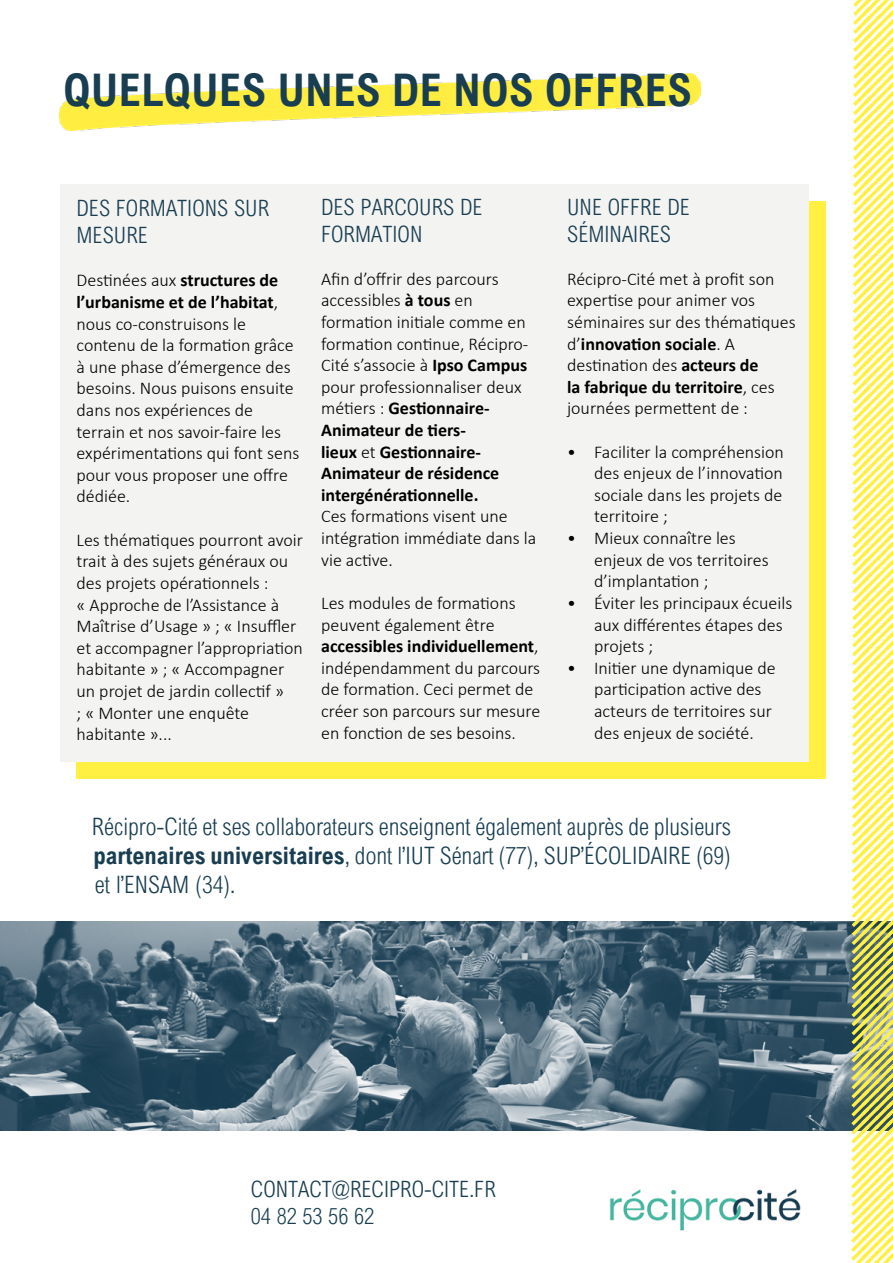
<style>
.page{position:relative;width:893px;height:1263px;background:#fff}
.page>*{position:absolute;margin:0;border:0;box-sizing:border-box;transform-origin:0 0}
.t1{font:700 45px "Arial Nova Cond";color:#193e51}
.t2{font:300 24px/28.8px "Arial Nova Cond";color:#193e51;text-align:justify}
.t3{font:300 22.5px/27px "Arial Nova Cond";color:#193e51}
.t4{font:300 18px/21.6px "Calibri";color:#000}
.s1{font-weight:700}
</style>
<div class="page">
<img style="left:0;top:922px;width:847px;height:208px">
<svg style="left:847px;top:0;width:46px;height:1263px"></svg>
<img style="left:609px;top:1189px;width:192px;height:42px">
<img style="left:60px;top:74px;width:641px;height:57px">
<div style="left:77px;top:201px;width:749px;height:577px;background:#fff042"></div>
<div style="left:60px;top:184px;width:749px;height:577px;background:#f3f3f2"></div>
<h1 class="t1" style="left:63px;top:62px;width:630px">QUELQUES UNES DE NOS OFFRES</h1>
<p class="t3" style="left:77px;top:194px;width:194px">DES FORMATIONS SUR<br>MESURE</p>
<p class="t4" style="left:77px;top:269px;width:224px">Destinées aux <span class="s1">structures de l’urbanisme et de l’habitat</span>, nous co-construisons le contenu de la formation grâce à une phase d’émergence des besoins. Nous puisons ensuite dans nos expériences de terrain et nos savoir-faire les expérimentations qui font sens pour vous proposer une offre dédiée.</p>
<p class="t4" style="left:77px;top:529px;width:228px">Les thématiques pourront avoir trait à des sujets généraux ou des projets opérationnels :<br>« Approche de l’Assistance à<br>Maîtrise d’Usage » ; « Insuffler et accompagner l’appropriation habitante » ; « Accompagner un projet de jardin collectif »<br>; « Monter une enquête habitante »...</p>
<p class="t3" style="left:321px;top:193px;width:163px">DES PARCOURS DE<br>FORMATION</p>
<p class="t4" style="left:321px;top:268px;width:209px">Afin d’offrir des parcours accessibles <span class="s1">à tous</span> en formation initiale comme en formation continue, Récipro-<br>Cité s’associe à <span class="s1">Ipso Campus </span>pour professionnaliser deux métiers : <span class="s1">Gestionnaire-<br>Animateur de tiers-<br>lieux</span> et <span class="s1">Gestionnaire-<br>Animateur de résidence intergénérationnelle.</span></p>
<p class="t4" style="left:321px;top:505px;width:217px">Ces formations visent une intégration immédiate dans la vie active.</p>
<p class="t4" style="left:321px;top:592px;width:221px">Les modules de formations peuvent également être <span class="s1">accessibles individuellement</span>, indépendamment du parcours de formation. Ceci permet de créer son parcours sur mesure en fonction de ses besoins.</p>
<p class="t3" style="left:567px;top:193px;width:124px">UNE OFFRE DE<br>SÉMINAIRES</p>
<p class="t4" style="left:567px;top:268px;width:230px">Récipro-Cité met à profit son expertise pour animer vos séminaires sur des thématiques d’<span class="s1">innovation sociale</span>. A destination des <span class="s1">acteurs de<br>la fabrique du territoire</span>, ces journées permettent de :</p>
<p class="t4" style="left:594px;top:441px;width:191px;text-align:justify;text-indent:-27px">• Faciliter la compréhension des enjeux de l’innovation sociale dans les projets de territoire ;</p>
<p class="t4" style="left:594px;top:527px;width:176px;text-indent:-27px">• Mieux connaître les enjeux de vos territoires d’implantation ;</p>
<p class="t4" style="left:594px;top:592px;width:200px;text-indent:-27px">• Éviter les principaux écueils aux différentes étapes des projets ;</p>
<p class="t4" style="left:594px;top:657px;width:183px;text-indent:-27px">• Initier une dynamique de participation active des acteurs de territoires sur des enjeux de société.</p>
<h2 class="t2" style="left:92px;top:812px;width:640px">Récipro-Cité et ses collaborateurs enseignent également auprès de plusieurs <span class="s1">partenaires universitaires</span>, dont l’IUT Sénart (77), SUP’ÉCOLIDAIRE (69) et l’ENSAM (34).</h2>
<p class="t3" style="left:251px;top:1175px;width:246px">CONTACT@RECIPRO-CITE.FR<br>04 82 53 56 62</p>
</div>
